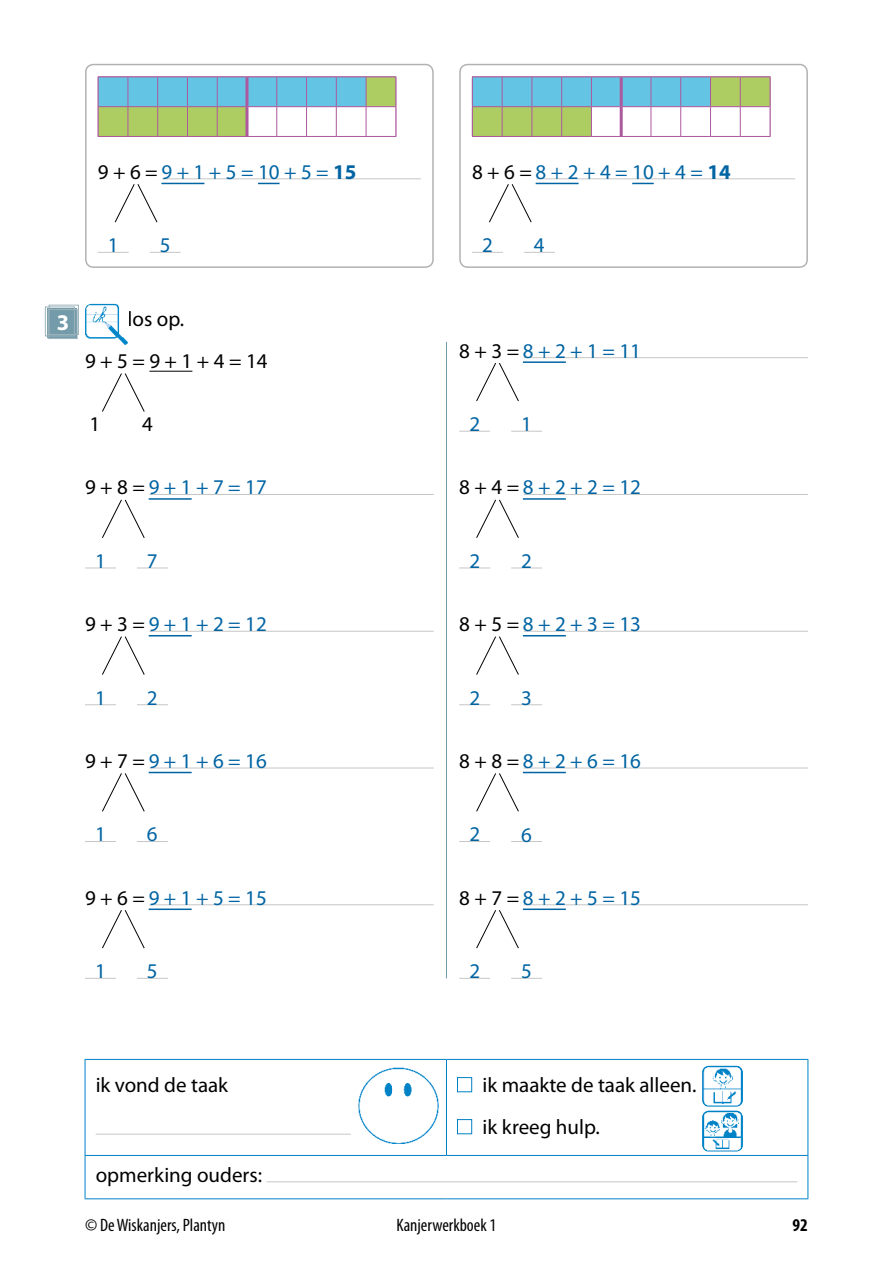
<style>
.page{position:relative;width:893px;height:1263px;background:#fff}
.page>*{position:absolute;margin:0;border:0;box-sizing:border-box;transform-origin:0 0}
.t1{font:700 22.5px "Myriad Pro";color:#fff}
.t2{font:21px "Myriad Pro";color:#0064a3}
.t3{font:21px/42px "Myriad Pro";color:#000}
.t4{font:condensed 18px "Myriad Pro";color:#000}
.t5{font:700 condensed 18px "Myriad Pro";color:#000}
.s1{color:#000}
.s2{font-weight:700}
</style>
<div class="page">
<img style="left:702px;top:1111px;width:41px;height:40px">
<img style="left:702px;top:1066px;width:41px;height:40px">
<hr style="left:807px;top:1156px;width:1px;height:42px;background:#0081c6">
<hr style="left:85px;top:1060px;width:1px;height:95px;background:#0081c6">
<hr style="left:85px;top:1059px;width:361px;height:1px;background:#0081c6">
<hr style="left:446px;top:1059px;width:362px;height:1px;background:#0081c6">
<hr style="left:446px;top:1060px;width:1px;height:95px;background:#0081c6">
<hr style="left:807px;top:1060px;width:1px;height:95px;background:#0081c6">
<hr style="left:85px;top:1156px;width:1px;height:42px;background:#0081c6">
<hr style="left:85px;top:1155px;width:361px;height:1px;background:#0081c6">
<hr style="left:446px;top:1155px;width:362px;height:1px;background:#0081c6">
<hr style="left:85px;top:1198px;width:361px;height:1px;background:#0081c6">
<hr style="left:446px;top:1198px;width:362px;height:1px;background:#0081c6">
<hr style="left:96px;top:1134px;width:255px;height:1px;background:#c6c6c6">
<div style="left:457px;top:1077px;width:15px;height:15px;border:1px solid #0081c6"></div>
<div style="left:457px;top:1119px;width:15px;height:15px;border:1px solid #0081c6"></div>
<hr style="left:267px;top:1181px;width:530px;height:1px;background:#c6c6c6">
<img style="left:358px;top:1067px;width:80px;height:77px">
<div style="left:85px;top:64px;width:349px;height:204px;border:2px solid #b3b2b2;border-radius:8px"></div>
<div style="left:459px;top:64px;width:349px;height:204px;border:2px solid #b3b2b2;border-radius:8px"></div>
<hr style="left:524px;top:357px;width:284px;height:1px;background:#c6c6c6">
<hr style="left:459px;top:431px;width:31px;height:1px;background:#c6c6c6">
<hr style="left:511px;top:431px;width:31px;height:1px;background:#c6c6c6">
<hr style="left:524px;top:494px;width:284px;height:1px;background:#c6c6c6">
<hr style="left:459px;top:568px;width:31px;height:1px;background:#c6c6c6">
<hr style="left:511px;top:568px;width:31px;height:1px;background:#c6c6c6">
<hr style="left:524px;top:631px;width:284px;height:1px;background:#c6c6c6">
<hr style="left:459px;top:704px;width:31px;height:1px;background:#c6c6c6">
<hr style="left:511px;top:704px;width:31px;height:1px;background:#c6c6c6">
<hr style="left:524px;top:768px;width:284px;height:1px;background:#c6c6c6">
<hr style="left:459px;top:841px;width:31px;height:1px;background:#c6c6c6">
<hr style="left:511px;top:841px;width:31px;height:1px;background:#c6c6c6">
<hr style="left:524px;top:904px;width:284px;height:1px;background:#c6c6c6">
<hr style="left:459px;top:978px;width:31px;height:1px;background:#c6c6c6">
<hr style="left:511px;top:978px;width:31px;height:1px;background:#c6c6c6">
<svg style="left:476px;top:363px;width:43px;height:39px"></svg>
<svg style="left:476px;top:499px;width:43px;height:39px"></svg>
<svg style="left:476px;top:636px;width:43px;height:39px"></svg>
<svg style="left:476px;top:773px;width:43px;height:39px"></svg>
<svg style="left:476px;top:910px;width:43px;height:39px"></svg>
<hr style="left:149px;top:371px;width:43px;height:1px;background:#000">
<hr style="left:149px;top:494px;width:285px;height:1px;background:#c6c6c6">
<hr style="left:85px;top:568px;width:31px;height:1px;background:#c6c6c6">
<hr style="left:137px;top:568px;width:31px;height:1px;background:#c6c6c6">
<hr style="left:149px;top:631px;width:285px;height:1px;background:#c6c6c6">
<hr style="left:85px;top:704px;width:31px;height:1px;background:#c6c6c6">
<hr style="left:137px;top:704px;width:31px;height:1px;background:#c6c6c6">
<hr style="left:149px;top:768px;width:285px;height:1px;background:#c6c6c6">
<hr style="left:85px;top:841px;width:31px;height:1px;background:#c6c6c6">
<hr style="left:137px;top:841px;width:31px;height:1px;background:#c6c6c6">
<hr style="left:149px;top:904px;width:285px;height:1px;background:#c6c6c6">
<hr style="left:85px;top:978px;width:31px;height:1px;background:#c6c6c6">
<hr style="left:137px;top:978px;width:31px;height:1px;background:#c6c6c6">
<svg style="left:102px;top:373px;width:43px;height:39px"></svg>
<svg style="left:102px;top:499px;width:43px;height:39px"></svg>
<svg style="left:102px;top:636px;width:43px;height:39px"></svg>
<svg style="left:102px;top:773px;width:43px;height:39px"></svg>
<svg style="left:102px;top:910px;width:43px;height:39px"></svg>
<div style="left:47px;top:308px;width:30px;height:29px;background:#749ba9"></div>
<div style="left:49px;top:305px;width:30px;height:30px;border:1px solid #9bb3bd"></div>
<div style="left:45px;top:307px;width:30px;height:29px;border:1px solid #9bb3bd"></div>
<div style="left:48px;top:309px;width:29px;height:30px;border:1px solid #9bb3bd"></div>
<img style="left:85px;top:304px;width:44px;height:41px">
<hr style="left:162px;top:178px;width:259px;height:1px;background:#c6c6c6">
<hr style="left:98px;top:252px;width:31px;height:1px;background:#c6c6c6">
<hr style="left:150px;top:252px;width:31px;height:1px;background:#c6c6c6">
<svg style="left:114px;top:184px;width:44px;height:39px"></svg>
<hr style="left:536px;top:178px;width:259px;height:1px;background:#c6c6c6">
<hr style="left:472px;top:252px;width:31px;height:1px;background:#c6c6c6">
<hr style="left:524px;top:252px;width:31px;height:1px;background:#c6c6c6">
<svg style="left:489px;top:184px;width:43px;height:39px"></svg>
<hr style="left:446px;top:342px;width:1px;height:636px;background:#749ba9">
<svg style="left:98px;top:77px;width:298px;height:60px"></svg>
<hr style="left:336px;top:136px;width:30px;height:1px;background:#ad599e">
<hr style="left:366px;top:136px;width:30px;height:1px;background:#ad599e">
<hr style="left:245px;top:77px;width:3px;height:29px;background:#ad599e">
<hr style="left:245px;top:107px;width:3px;height:29px;background:#ad599e">
<svg style="left:472px;top:77px;width:299px;height:60px"></svg>
<hr style="left:710px;top:136px;width:30px;height:1px;background:#ad599e">
<hr style="left:740px;top:136px;width:30px;height:1px;background:#ad599e">
<hr style="left:620px;top:77px;width:3px;height:29px;background:#ad599e">
<hr style="left:620px;top:107px;width:3px;height:29px;background:#ad599e">
<hr style="left:536px;top:183px;width:43px;height:1px;background:#0064a3">
<svg style="left:632px;top:183px;width:22px;height:1px"></svg>
<hr style="left:161px;top:183px;width:43px;height:1px;background:#0064a3">
<svg style="left:258px;top:183px;width:22px;height:1px"></svg>
<hr style="left:149px;top:498px;width:43px;height:2px;background:#0064a3">
<hr style="left:149px;top:635px;width:43px;height:1px;background:#0064a3">
<hr style="left:149px;top:772px;width:43px;height:1px;background:#0064a3">
<hr style="left:149px;top:908px;width:43px;height:2px;background:#0064a3">
<hr style="left:523px;top:361px;width:43px;height:2px;background:#0064a3">
<hr style="left:523px;top:498px;width:43px;height:2px;background:#0064a3">
<hr style="left:523px;top:635px;width:43px;height:1px;background:#0064a3">
<hr style="left:523px;top:772px;width:43px;height:1px;background:#0064a3">
<hr style="left:523px;top:908px;width:43px;height:2px;background:#0064a3">
<p class="t2" style="left:98px;top:160px;width:260px"><span class="s1">9 + 6 =</span>9 + 1 + 5 = 10 + 5 = <span class="s2">15</span></p>
<p class="t2" style="left:472px;top:160px;width:260px"><span class="s1">8 + 6 =</span>8 + 2 + 4 = 10 + 4 = <span class="s2">14</span></p>
<p class="t2" style="left:108px;top:233px;width:12px">1</p>
<p class="t2" style="left:160px;top:233px;width:12px">5</p>
<p class="t2" style="left:482px;top:233px;width:12px">2</p>
<p class="t2" style="left:534px;top:233px;width:12px">4</p>
<p class="t1" style="left:57px;top:310px;width:14px">3</p>
<p class="t3" style="left:85px;top:299px;width:184px;text-indent:43px">los op.<br>9 + 5 = 9 + 1 + 4 = 14</p>
<p class="t3" style="left:89px;top:404px;width:12px">1</p>
<p class="t3" style="left:142px;top:404px;width:12px">4</p>
<p class="t2" style="left:85px;top:476px;width:183px"><span class="s1">9 + 8 =</span>9 + 1 + 7 = 17</p>
<p class="t2" style="left:95px;top:549px;width:12px">1</p>
<p class="t2" style="left:147px;top:549px;width:12px">7</p>
<p class="t2" style="left:85px;top:613px;width:183px"><span class="s1">9 + 3 =</span>9 + 1 + 2 = 12</p>
<p class="t2" style="left:459px;top:339px;width:183px"><span class="s1">8 + 3 =</span>8 + 2 + 1 = 11</p>
<p class="t2" style="left:469px;top:412px;width:12px">2</p>
<p class="t2" style="left:521px;top:412px;width:12px">1</p>
<p class="t2" style="left:459px;top:476px;width:183px"><span class="s1">8 + 4 =</span>8 + 2 + 2 = 12</p>
<p class="t2" style="left:469px;top:549px;width:12px">2</p>
<p class="t2" style="left:521px;top:549px;width:12px">2</p>
<p class="t2" style="left:459px;top:613px;width:183px"><span class="s1">8 + 5 =</span>8 + 2 + 3 = 13</p>
<p class="t2" style="left:95px;top:686px;width:12px">1</p>
<p class="t2" style="left:147px;top:686px;width:12px">2</p>
<p class="t2" style="left:469px;top:686px;width:12px">2</p>
<p class="t2" style="left:521px;top:686px;width:12px">3</p>
<p class="t2" style="left:85px;top:749px;width:183px"><span class="s1">9 + 7 =</span>9 + 1 + 6 = 16</p>
<p class="t2" style="left:459px;top:749px;width:183px"><span class="s1">8 + 8 =</span>8 + 2 + 6 = 16</p>
<p class="t2" style="left:95px;top:823px;width:12px">1</p>
<p class="t2" style="left:147px;top:823px;width:12px">6</p>
<p class="t2" style="left:469px;top:823px;width:12px">2</p>
<p class="t2" style="left:521px;top:823px;width:12px">6</p>
<p class="t2" style="left:85px;top:886px;width:183px"><span class="s1">9 + 6 =</span>9 + 1 + 5 = 15</p>
<p class="t2" style="left:459px;top:886px;width:183px"><span class="s1">8 + 7 =</span>8 + 2 + 5 = 15</p>
<p class="t2" style="left:95px;top:960px;width:12px">1</p>
<p class="t2" style="left:147px;top:960px;width:12px">5</p>
<p class="t2" style="left:469px;top:960px;width:12px">2</p>
<p class="t2" style="left:521px;top:960px;width:12px">5</p>
<p class="t3" style="left:96px;top:1064px;width:134px">ik vond de taak</p>
<p class="t3" style="left:483px;top:1064px;width:216px">ik maakte de taak alleen. ik kreeg hulp.</p>
<p class="t3" style="left:96px;top:1154px;width:168px">opmerking ouders:</p>
<p class="t4" style="left:85px;top:1215px;width:142px">© De Wiskanjers, Plantyn</p>
<p class="t4" style="left:396px;top:1215px;width:102px">Kanjerwerkboek 1</p>
<p class="t5" style="left:793px;top:1215px;width:17px">92</p>
</div>
